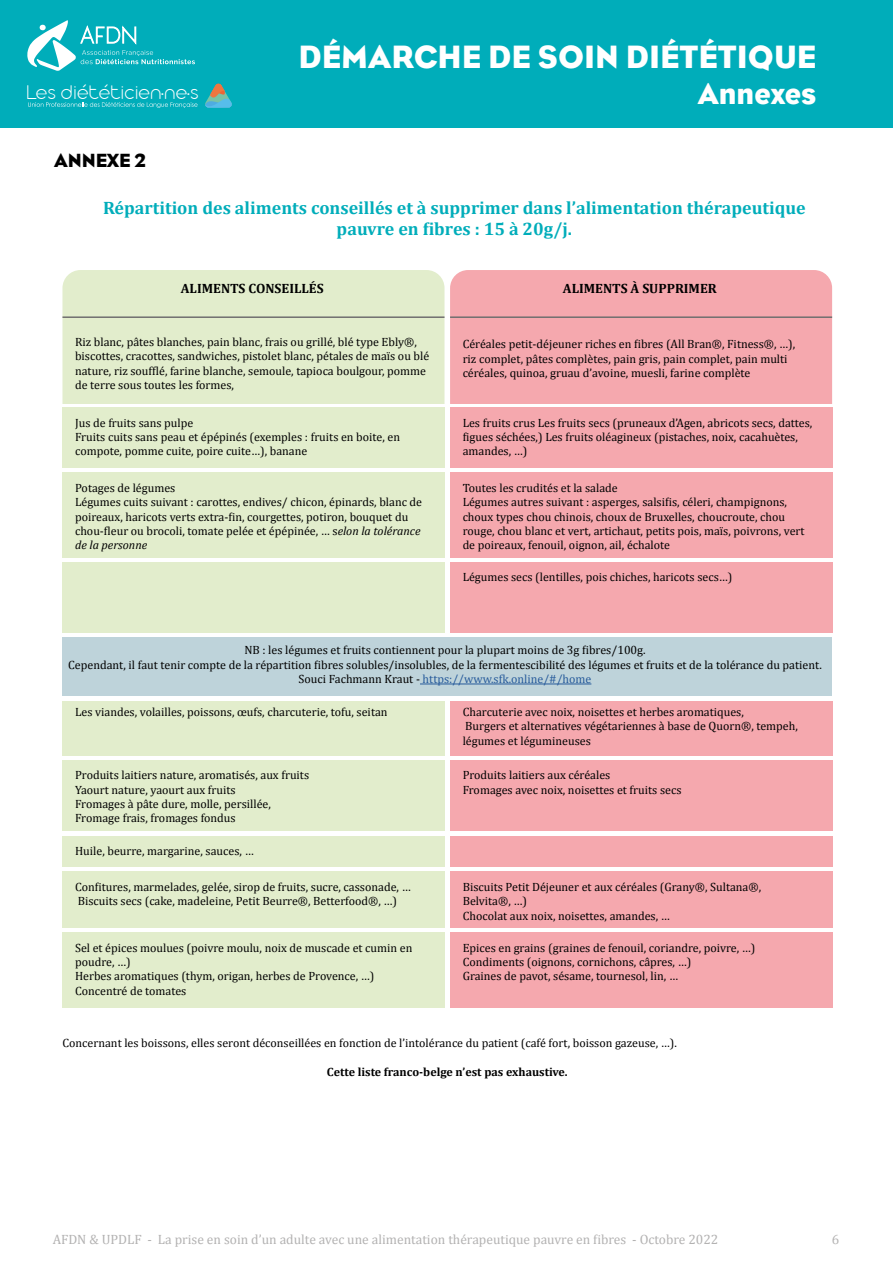
<style>
.page{position:relative;width:893px;height:1263px;background:#fff}
.page>*{position:absolute;margin:0;border:0;box-sizing:border-box;transform-origin:0 0}
.t1{font:33px "Eagle";color:#fff}
.t2{font:30px "Eagle";color:#fff}
.t3{font:300 expanded 21.45px "Aristotelica Display Trial";color:#fff}
.t4{font:19.5px "Eagle";color:#000}
.t5{font:700 18px/21.6px "Cambria";color:#00adba;text-align:center}
.t6{font:13.5px "Cambria";color:#b3b2b2}
.t7{font:700 13.5px "Cambria";color:#000}
.t8{font:12px/14.4px "Cambria";color:#000}
.t9{font:700 12px "Cambria";color:#000}
.s1{font-size:16.2px}
.s2{font-style:italic}
.s3{color:#275b9b}
</style>
<div class="page">
<div style="left:0;top:0;width:893px;height:128px;background:#00adba"></div>
<div style="left:450px;top:270px;width:382px;height:134px;background:#f5a8ae"></div>
<div style="left:450px;top:408px;width:382px;height:60px;background:#f5a8ae"></div>
<div style="left:450px;top:473px;width:382px;height:85px;background:#f5a8ae"></div>
<div style="left:450px;top:562px;width:382px;height:70px;background:#f5a8ae"></div>
<div style="left:450px;top:760px;width:382px;height:71px;background:#f5a8ae"></div>
<div style="left:450px;top:872px;width:382px;height:56px;background:#f5a8ae"></div>
<div style="left:450px;top:933px;width:382px;height:75px;background:#f5a8ae"></div>
<div style="left:450px;top:836px;width:382px;height:31px;background:#f5a8ae"></div>
<div style="left:450px;top:701px;width:382px;height:54px;background:#f5a8ae"></div>
<div style="left:62px;top:270px;width:382px;height:134px;background:#e2edcc"></div>
<div style="left:62px;top:408px;width:382px;height:60px;background:#e2edcc"></div>
<div style="left:62px;top:473px;width:382px;height:85px;background:#e2edcc"></div>
<div style="left:62px;top:562px;width:382px;height:70px;background:#e2edcc"></div>
<div style="left:62px;top:760px;width:382px;height:71px;background:#e2edcc"></div>
<div style="left:62px;top:872px;width:382px;height:56px;background:#e2edcc"></div>
<div style="left:62px;top:933px;width:382px;height:75px;background:#e2edcc"></div>
<div style="left:62px;top:836px;width:382px;height:31px;background:#e2edcc"></div>
<div style="left:62px;top:701px;width:382px;height:54px;background:#e2edcc"></div>
<div style="left:62px;top:638px;width:770px;height:58px;background:#bed3da"></div>
<hr style="left:420px;top:684px;width:171px;height:1px;background:#275b9b">
<hr style="left:62px;top:316px;width:382px;height:2px;background:#706f6f">
<hr style="left:450px;top:316px;width:382px;height:2px;background:#706f6f">
<svg style="left:205px;top:84px;width:27px;height:24px"></svg>
<svg style="left:28px;top:102px;width:170px;height:6px"></svg>
<svg style="left:27px;top:20px;width:168px;height:51px"></svg>
<h3 class="t3" style="left:26px;top:80px;width:175px">Les diététicien<span class="s1">•</span>ne<span class="s1">•</span>s</h3>
<h1 class="t1" style="left:299px;top:38px;width:519px">DÉMARCHE DE SOIN DIÉTÉTIQUE</h1>
<h2 class="t2" style="left:698px;top:77px;width:120px">Annexes</h2>
<h3 class="t4" style="left:54px;top:149px;width:94px">ANNEXE 2</h3>
<h3 class="t5" style="left:103px;top:196px;width:704px">Répartition des aliments conseillés et à supprimer dans l’alimentation thérapeutique pauvre en fibres : 15 à 20g/j.</h3>
<p class="t7" style="left:181px;top:279px;width:144px">ALIMENTS CONSEILLÉS</p>
<p class="t8" style="left:75px;top:335px;width:356px">Riz blanc, pâtes blanches, pain blanc, frais ou grillé, blé type Ebly®, biscottes, cracottes, sandwiches, pistolet blanc, pétales de maïs ou blé nature, riz soufflé, farine blanche, semoule, tapioca boulgour, pomme de terre sous toutes les formes,</p>
<p class="t8" style="left:75px;top:415px;width:326px">Jus de fruits sans pulpe<br>Fruits cuits sans peau et épépinés (exemples : fruits en boite, en compote, pomme cuite, poire cuite…), banane</p>
<p class="t8" style="left:75px;top:481px;width:349px">Potages de légumes<br>Légumes cuits suivant : carottes, endives/ chicon, épinards, blanc de poireaux, haricots verts extra-fin, courgettes, potiron, bouquet du chou-fleur ou brocoli, tomate pelée et épépinée, … s<span class="s2">elon la tolérance de la personne</span></p>
<p class="t7" style="left:563px;top:279px;width:155px">ALIMENTS À SUPPRIMER</p>
<p class="t8" style="left:463px;top:337px;width:334px">Céréales petit-déjeuner riches en fibres (All Bran®, Fitness®, …), riz complet, pâtes complètes, pain gris, pain complet, pain multi céréales, quinoa, gruau d’avoine, muesli, farine complète</p>
<p class="t8" style="left:463px;top:415px;width:351px">Les fruits crus Les fruits secs (pruneaux d’Agen, abricots secs, dattes, figues séchées,) Les fruits oléagineux (pistaches, noix, cacahuètes, amandes, …)</p>
<p class="t8" style="left:463px;top:481px;width:343px">Toutes les crudités et la salade<br>Légumes autres suivant : asperges, salsifis, céleri, champignons, choux types chou chinois, choux de Bruxelles, choucroute, chou rouge, chou blanc et vert, artichaut, petits pois, maïs, poivrons, vert de poireaux, fenouil, oignon, ail, échalote</p>
<p class="t8" style="left:463px;top:570px;width:271px">Légumes secs (lentilles, pois chiches, haricots secs…)</p>
<p class="t8" style="left:68px;top:643px;width:755px;text-align:center">NB : les légumes et fruits contiennent pour la plupart moins de 3g fibres/100g.<br>Cependant, il faut tenir compte de la répartition fibres solubles/insolubles, de la fermentescibilité des légumes et fruits et de la tolérance du patient.<br>Souci Fachmann Kraut - <span class="s3">https://www.sfk.online/#/home</span></p>
<p class="t8" style="left:75px;top:705px;width:314px">Les viandes, volailles, poissons, œufs, charcuterie, tofu, seitan</p>
<p class="t8" style="left:463px;top:705px;width:337px">Charcuterie avec noix, noisettes et herbes aromatiques,<br>Burgers et alternatives végétariennes à base de Quorn®, tempeh, légumes et légumineuses</p>
<p class="t8" style="left:75px;top:768px;width:236px">Produits laitiers nature, aromatisés, aux fruits Yaourt nature, yaourt aux fruits<br>Fromages à pâte dure, molle, persillée, Fromage frais, fromages fondus</p>
<p class="t8" style="left:75px;top:843px;width:180px">Huile, beurre, margarine, sauces, …</p>
<p class="t8" style="left:75px;top:879px;width:337px">Confitures, marmelades, gelée, sirop de fruits, sucre, cassonade, …<br>Biscuits secs (cake, madeleine, Petit Beurre®, Betterfood®, …)</p>
<p class="t8" style="left:75px;top:940px;width:339px">Sel et épices moulues (poivre moulu, noix de muscade et cumin en poudre, …)<br>Herbes aromatiques (thym, origan, herbes de Provence, …)<br>Concentré de tomates</p>
<p class="t8" style="left:463px;top:768px;width:220px">Produits laitiers aux céréales<br>Fromages avec noix, noisettes et fruits secs</p>
<p class="t8" style="left:463px;top:879px;width:300px">Biscuits Petit Déjeuner et aux céréales (Grany®, Sultana®,<br>Belvita®, …)<br>Chocolat aux noix, noisettes, amandes, …</p>
<p class="t8" style="left:463px;top:940px;width:294px">Epices en grains (graines de fenouil, coriandre, poivre, …)<br>Condiments (oignons, cornichons, câpres, …)<br>Graines de pavot, sésame, tournesol, lin, …</p>
<p class="t8" style="left:62px;top:1036px;width:616px">Concernant les boissons, elles seront déconseillées en fonction de l’intolérance du patient (café fort, boisson gazeuse, …).</p>
<p class="t9" style="left:327px;top:1063px;width:242px">Cette liste franco-belge n’est pas exhaustive.</p>
<p class="t6" style="left:53px;top:1231px;width:667px">AFDN &amp; UPDLF - La prise en soin d’un adulte avec une alimentation thérapeutique pauvre en fibres - Octobre 2022</p>
<p class="t6" style="left:832px;top:1231px;width:9px">6</p>
</div>
